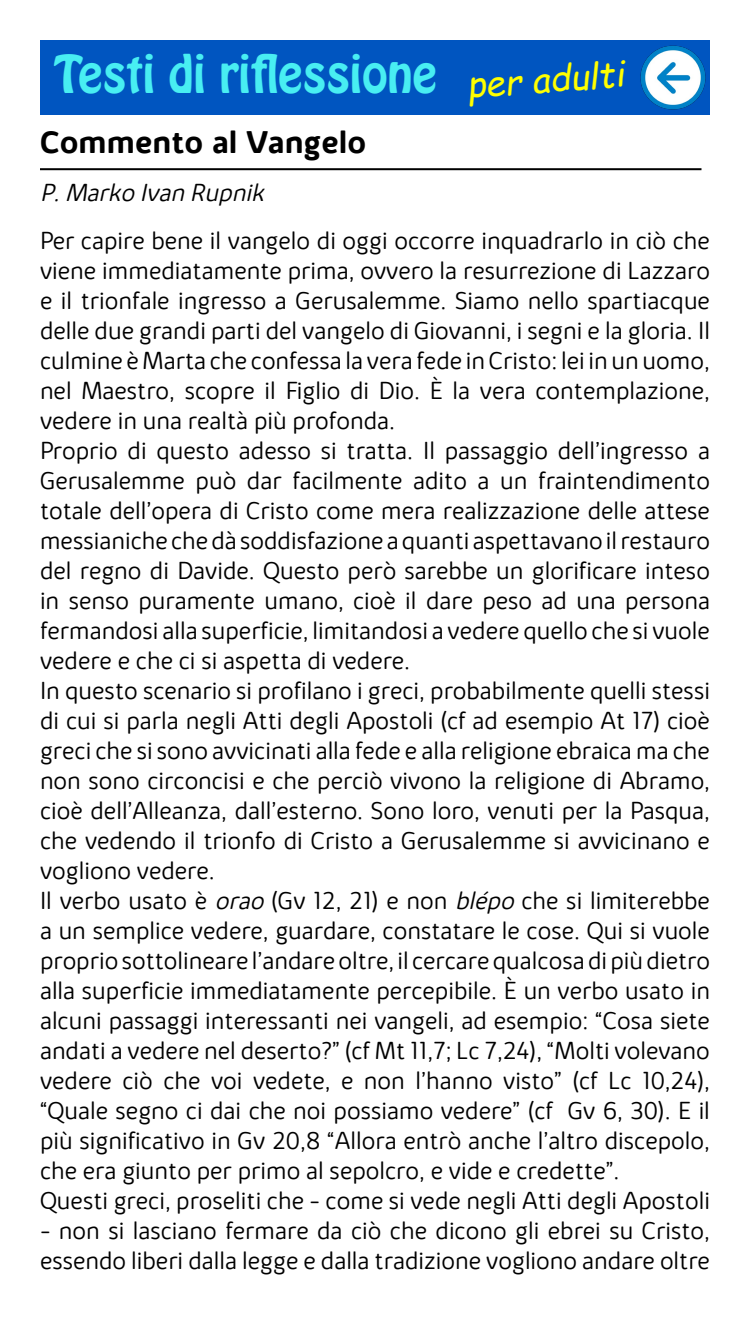
<style>
.page{position:relative;width:750px;height:1334px;background:#fff}
.page>*{position:absolute;margin:0;border:0;box-sizing:border-box;transform-origin:0 0}
.t1{font:46px "Hobo Std";color:#48eef2}
.t2{font:italic 35px "Comic Sans MS";color:#ff0}
.t3{font:700 32px "Kabrio Alternate";color:#000}
.t4{font:300 25px/30px "Kabrio Alternate";color:#000}
.t5{font:italic 300 25px "Kabrio Alternate";color:#000}
.s1{font-style:italic}
</style>
<div class="page">
<div style="left:40px;top:40px;width:670px;height:75px;background:#0055c0"></div>
<hr style="left:40px;top:168px;width:661px;height:2px;background:#000">
<img style="left:640px;top:45px;width:66px;height:65px">
<h1 class="t1" style="left:54px;top:43px;width:385px">Testi di riflessione</h1>
<h2 class="t2" style="left:465px;top:59px;width:159px;rotate:-4deg">per adulti</h2>
<p class="t3" style="left:40px;top:123px;width:328px">Commento al Vangelo</p>
<p class="t5" style="left:40px;top:179px;width:225px">P. Marko Ivan Rupnik</p>
<p class="t4" style="left:40px;top:226px;width:672px">Per capire bene il vangelo di oggi occorre inquadrarlo in ciò che viene immediatamente prima, ovvero la resurrezione di Lazzaro e il trionfale ingresso a Gerusalemme. Siamo nello spartiacque delle due grandi parti del vangelo di Giovanni, i segni e la gloria. Il culmine è Marta che confessa la vera fede in Cristo: lei in un uomo, nel Maestro, scopre il Figlio di Dio. È la vera contemplazione, vedere in una realtà più profonda.<br>Proprio di questo adesso si tratta. Il passaggio dell’ingresso a Gerusalemme può dar facilmente adito a un fraintendimento totale dell’opera di Cristo come mera realizzazione delle attese messianiche che dà soddisfazione a quanti aspettavano il restauro del regno di Davide. Questo però sarebbe un glorificare inteso in senso puramente umano, cioè il dare peso ad una persona fermandosi alla superficie, limitandosi a vedere quello che si vuole vedere e che ci si aspetta di vedere.<br>In questo scenario si profilano i greci, probabilmente quelli stessi di cui si parla negli Atti degli Apostoli (cf ad esempio At 17) cioè greci che si sono avvicinati alla fede e alla religione ebraica ma che non sono circoncisi e che perciò vivono la religione di Abramo, cioè dell’Alleanza, dall’esterno. Sono loro, venuti per la Pasqua, che vedendo il trionfo di Cristo a Gerusalemme si avvicinano e vogliono vedere.<br>Il verbo usato è <span class="s1">orao</span> (Gv 12, 21) e non <span class="s1">blépo</span> che si limiterebbe a un semplice vedere, guardare, constatare le cose. Qui si vuole proprio sottolineare l’andare oltre, il cercare qualcosa di più dietro alla superficie immediatamente percepibile. È un verbo usato in alcuni passaggi interessanti nei vangeli, ad esempio: “Cosa siete andati a vedere nel deserto?” (cf Mt 11,7; Lc 7,24), “Molti volevano vedere ciò che voi vedete, e non l’hanno visto” (cf Lc 10,24), “Quale segno ci dai che noi possiamo vedere” (cf Gv 6, 30). E il più significativo in Gv 20,8 “Allora entrò anche l’altro discepolo, che era giunto per primo al sepolcro, e vide e credette”.<br>Questi greci, proseliti che - come si vede negli Atti degli Apostoli</p>
<p class="t4" style="left:40px;top:1216px;width:672px">- non si lasciano fermare da ciò che dicono gli ebrei su Cristo, essendo liberi dalla legge e dalla tradizione vogliono andare oltre</p>
</div>
